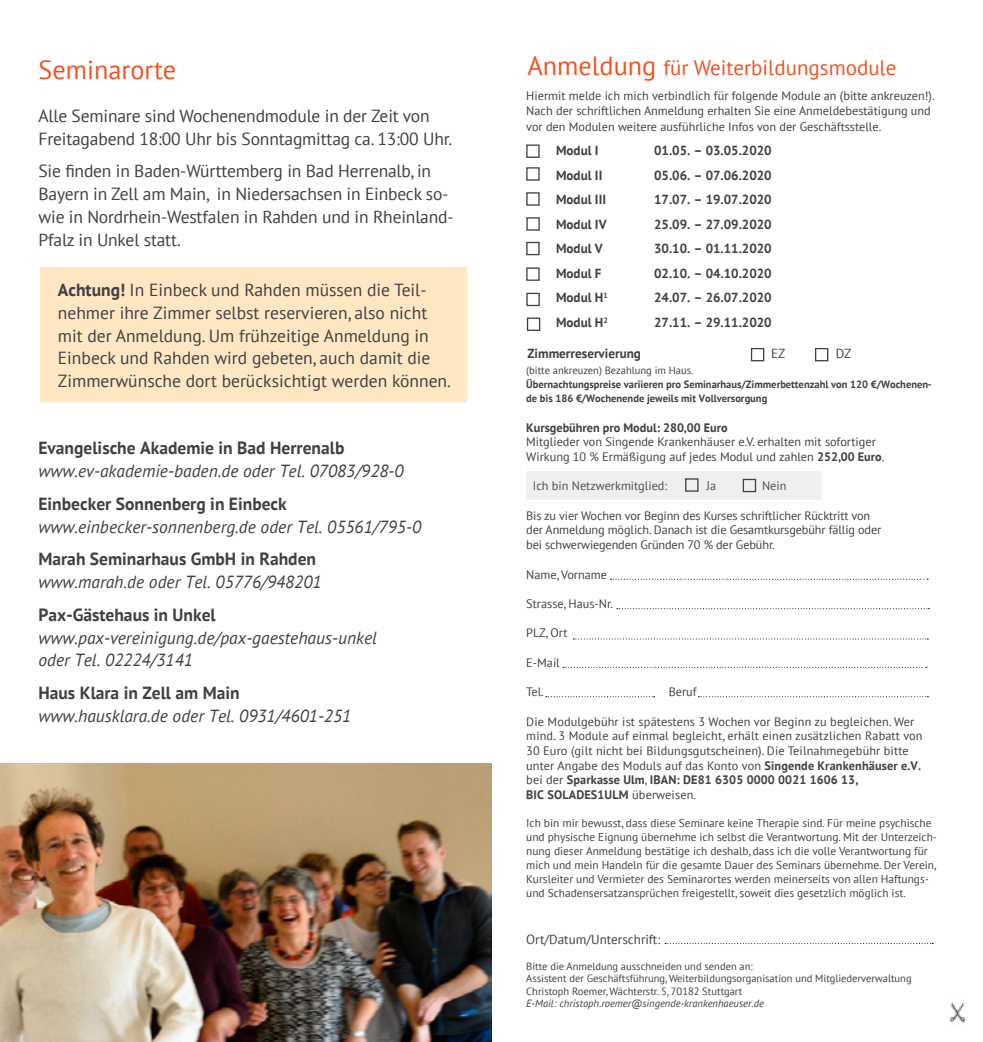
<style>
.page{position:relative;width:983px;height:1042px;background:#fff}
.page>*{position:absolute;margin:0;border:0;box-sizing:border-box;transform-origin:0 0}
.t1{font:26.25px "PT Sans";color:#f05323}
.t2{font:21px "PT Sans";color:#f05323}
.t3{font:17.5px/22.8px "PT Sans";letter-spacing:-.01em;color:#414042}
.t4{font:italic 17.5px/22.8px "PT Sans";color:#414042}
.t5{font:700 17.5px "PT Sans";color:#414042}
.t6{font:700 13.12px "PT Sans";color:#414042}
.t7{font:13.12px "PT Sans";color:#414042}
.t8{font:12.25px/14.7px "PT Sans";color:#414042}
.t9{font:700 12.25px "PT Sans";color:#414042}
.t10{font:11.38px/14px "PT Sans";color:#414042}
.t11{font:10.5px/12.6px "PT Sans";color:#414042}
.t12{font:700 10.5px/14px "PT Sans";color:#414042}
.t13{font:italic 10.5px "PT Sans";color:#414042}
.s1{font-weight:700}
.s2{font-size:26.25px}
</style>
<div class="page">
<div style="left:40px;top:267px;width:426px;height:134px;background:#fee7c2"></div>
<img style="left:950px;top:1002px;width:16px;height:21px">
<svg style="left:616px;top:608px;width:313px;height:1px"></svg>
<svg style="left:610px;top:579px;width:317px;height:1px"></svg>
<svg style="left:563px;top:667px;width:363px;height:1px"></svg>
<svg style="left:573px;top:638px;width:355px;height:1px"></svg>
<svg style="left:545px;top:696px;width:109px;height:1px"></svg>
<svg style="left:698px;top:696px;width:230px;height:1px"></svg>
<svg style="left:665px;top:943px;width:268px;height:1px"></svg>
<div style="left:526px;top:471px;width:296px;height:28px;background:#eeefef"></div>
<div style="left:526px;top:144px;width:13px;height:14px;border:1px solid #414042"></div>
<div style="left:526px;top:167px;width:13px;height:14px;border:1px solid #414042"></div>
<div style="left:526px;top:192px;width:13px;height:14px;border:1px solid #414042"></div>
<div style="left:526px;top:217px;width:13px;height:14px;border:1px solid #414042"></div>
<div style="left:685px;top:478px;width:13px;height:14px;border:1px solid #414042"></div>
<div style="left:742px;top:479px;width:14px;height:13px;border:1px solid #414042"></div>
<div style="left:526px;top:242px;width:13px;height:13px;border:1px solid #414042"></div>
<div style="left:526px;top:267px;width:13px;height:14px;border:1px solid #414042"></div>
<div style="left:526px;top:293px;width:13px;height:13px;border:1px solid #414042"></div>
<div style="left:526px;top:317px;width:14px;height:14px;border:1px solid #414042"></div>
<div style="left:750px;top:348px;width:14px;height:13px;border:1px solid #414042"></div>
<div style="left:814px;top:348px;width:14px;height:13px;border:1px solid #414042"></div>
<img style="left:0;top:763px;width:491px;height:279px">
<h1 class="t1" style="left:38px;top:53px;width:139px">Seminarorte</h1>
<h3 class="t3" style="left:38px;top:104px;width:415px">Alle Seminare sind Wochenendmodule in der Zeit von<br>Freitagabend 18:00 Uhr bis Sonntagmittag ca. 13:00 Uhr.</h3>
<h3 class="t3" style="left:38px;top:159px;width:416px">Sie finden in Baden-Württemberg in Bad Herrenalb, in Bayern in Zell am Main, in Niedersachsen in Einbeck so&shy;wie in Nordrhein-Westfalen in Rahden und in Rheinland-Pfalz in Unkel statt.</h3>
<p class="t3" style="left:58px;top:278px;width:394px"><span class="s1">Achtung!</span> In Einbeck und Rahden müssen die Teil&shy;nehmer ihre Zimmer selbst reservieren, also nicht mit der Anmeldung. Um frühzeitige Anmeldung in Einbeck und Rahden wird gebeten, auch damit die Zimmerwünsche dort berücksichtigt werden können.</p>
<h3 class="t5" style="left:38px;top:439px;width:307px">Evangelische Akademie in Bad Herrenalb</h3>
<h3 class="t4" style="left:38px;top:460px;width:366px">www.ev-akademie-baden.de oder Tel. 07083/928-0</h3>
<h3 class="t5" style="left:38px;top:495px;width:250px">Einbecker Sonnenberg in Einbeck</h3>
<h3 class="t4" style="left:38px;top:516px;width:384px">www.einbecker-sonnenberg.de oder Tel. 05561/795-0</h3>
<h3 class="t5" style="left:38px;top:550px;width:279px">Marah Seminarhaus GmbH in Rahden</h3>
<h3 class="t4" style="left:38px;top:571px;width:284px">www.marah.de oder Tel. 05776/948201</h3>
<h3 class="t5" style="left:38px;top:605px;width:179px">Pax-Gästehaus in Unkel</h3>
<h3 class="t4" style="left:38px;top:626px;width:340px">www.pax-vereinigung.de/pax-gaestehaus-unkel oder Tel. 02224/3141</h3>
<h3 class="t5" style="left:38px;top:684px;width:203px">Haus Klara in Zell am Main</h3>
<h3 class="t4" style="left:38px;top:705px;width:314px">www.hausklara.de oder Tel. 0931/4601-251</h3>
<h2 class="t2" style="left:527px;top:54px;width:370px"><span class="s2">Anmeldung</span> für Weiterbildungsmodule</h2>
<p class="t8" style="left:526px;top:88px;width:410px;line-height:15.2px">Hiermit melde ich mich verbindlich für folgende Module an (bitte ankreuzen!).<br>Nach der schriftlichen Anmeldung erhalten Sie eine Anmeldebestätigung und vor den Modulen weitere ausführliche Infos von der Geschäftsstelle.</p>
<p class="t6" style="left:556px;top:144px;width:44px">Modul I</p>
<p class="t6" style="left:654px;top:144px;width:119px">01.05. – 03.05.2020</p>
<p class="t6" style="left:556px;top:168px;width:48px">Modul II</p>
<p class="t6" style="left:654px;top:168px;width:119px">05.06. – 07.06.2020</p>
<p class="t6" style="left:556px;top:193px;width:52px">Modul III</p>
<p class="t6" style="left:654px;top:193px;width:119px">17.07. – 19.07.2020</p>
<p class="t6" style="left:556px;top:217px;width:52px">Modul IV</p>
<p class="t6" style="left:654px;top:217px;width:119px">25.09. – 27.09.2020</p>
<p class="t6" style="left:556px;top:242px;width:48px">Modul V</p>
<p class="t6" style="left:654px;top:242px;width:119px">30.10. – 01.11.2020</p>
<p class="t6" style="left:556px;top:266px;width:47px">Modul F</p>
<p class="t6" style="left:654px;top:266px;width:119px">02.10. – 04.10.2020</p>
<p class="t6" style="left:556px;top:291px;width:53px">Modul H<sup>1</sup></p>
<p class="t6" style="left:654px;top:291px;width:119px">24.07. – 26.07.2020</p>
<p class="t6" style="left:556px;top:315px;width:53px">Modul H<sup>2</sup></p>
<p class="t6" style="left:654px;top:315px;width:119px">27.11. – 29.11.2020</p>
<p class="t11" style="left:526px;top:364px;width:169px">(bitte ankreuzen) Bezahlung im Haus.</p>
<p class="t12" style="left:526px;top:378px;width:407px">Übernachtungspreise variieren pro Seminarhaus/Zimmerbettenzahl von 120 €/Wochenen&shy;de bis 186 €/Wochenende jeweils mit Vollversorgung</p>
<p class="t9" style="left:526px;top:421px;width:203px">Kursgebühren pro Modul: 280,00 Euro</p>
<p class="t8" style="left:526px;top:434px;width:359px">Mitglieder von Singende Krankenhäuser e.V. erhalten mit sofortiger<br>Wirkung 10 % Ermäßigung auf jedes Modul und zahlen <span class="s1">252,00 Euro</span>.</p>
<p class="t8" style="left:532px;top:478px;width:136px">Ich bin Netzwerkmitglied:</p>
<p class="t8" style="left:706px;top:478px;width:11px">Ja</p>
<p class="t8" style="left:761px;top:478px;width:26px">Nein</p>
<p class="t8" style="left:526px;top:508px;width:356px">Bis zu vier Wochen vor Beginn des Kurses schriftlicher Rücktritt von der Anmeldung möglich. Danach ist die Gesamtkursgebühr fällig oder bei schwerwiegenden Gründen 70 % der Gebühr.</p>
<p class="t8" style="left:526px;top:567px;width:82px">Name, Vorname</p>
<p class="t8" style="left:526px;top:596px;width:88px">Strasse, Haus-Nr.</p>
<p class="t8" style="left:526px;top:625px;width:43px">PLZ, Ort</p>
<p class="t8" style="left:526px;top:655px;width:35px">E-Mail</p>
<p class="t8" style="left:526px;top:684px;width:19px">Tel.</p>
<p class="t8" style="left:668px;top:684px;width:30px">Beruf</p>
<p class="t8" style="left:526px;top:714px;width:398px">Die Modulgebühr ist spätestens 3 Wochen vor Beginn zu begleichen. Wer mind. 3 Module auf einmal begleicht, erhält einen zusätzlichen Rabatt von 30 Euro (gilt nicht bei Bildungsgutscheinen). Die Teilnahmegebühr bitte unter Angabe des Moduls auf das Konto von <span class="s1">Singende Krankenhäuser e.V. </span>bei der <span class="s1">Sparkasse Ulm</span>, <span class="s1">IBAN: DE81 6305 0000 0021 1606 13,<br>BIC SOLADES1ULM</span> überweisen.</p>
<p class="t10" style="left:526px;top:816px;width:412px">Ich bin mir bewusst, dass diese Seminare keine Therapie sind. Für meine psychische und physische Eignung übernehme ich selbst die Verantwortung. Mit der Unterzeich&shy;nung dieser Anmeldung bestätige ich deshalb, dass ich die volle Verantwortung für mich und mein Handeln für die gesamte Dauer des Seminars übernehme. Der Verein, Kursleiter und Vermieter des Seminarortes werden meinerseits von allen Haftungs&shy;und Schadensersatzansprüchen freigestellt, soweit dies gesetzlich möglich ist.</p>
<p class="t7" style="left:526px;top:931px;width:135px">Ort/Datum/Unterschrift:</p>
<p class="t11" style="left:526px;top:959px;width:387px">Bitte die Anmeldung ausschneiden und senden an:<br>Assistent der Geschäftsführung, Weiterbildungsorganisation und Mitgliederverwaltung<br>Christoph Roemer, Wächterstr. 5, 70182 Stuttgart</p>
<p class="t13" style="left:526px;top:998px;width:239px">E-Mail: christoph.roemer@singende-krankenhaeuser.de</p>
<p class="t6" style="left:527px;top:347px;width:115px">Zimmerreservierung</p>
<p class="t7" style="left:770px;top:345px;width:16px">EZ</p>
<p class="t7" style="left:835px;top:345px;width:17px">DZ</p>
</div>
